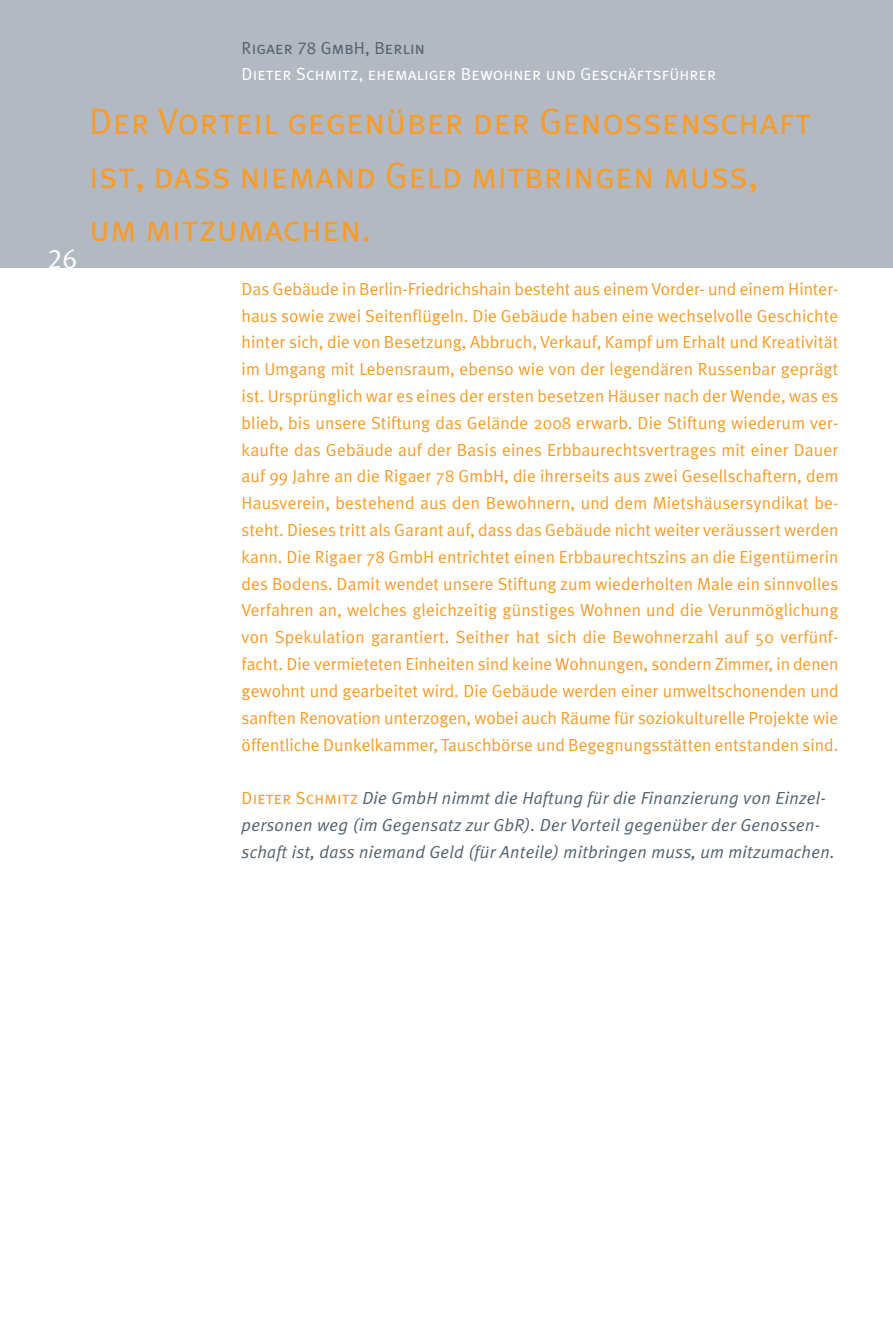
<style>
.page{position:relative;width:893px;height:1340px;background:#fff}
.page>*{position:absolute;margin:0;border:0;box-sizing:border-box;transform-origin:0 0}
.t1{font:36.75px/53.6px "Meta Plus Normal Caps";letter-spacing:.005em;color:#f89c27}
.t2{font:27.12px "Meta Plus LF";color:#fff}
.t3{font:17.5px/26.8px "Meta Plus Normal";color:#f89c27;text-align:justify}
.t4{font:italic 17.5px/26.8px "Meta Plus Normal";letter-spacing:.015em;color:#52626f}
.t5{font:17.5px "Meta Plus Normal Caps";letter-spacing:.005em;color:#fff}
.t6{font:17.5px "Meta Plus Normal Caps";letter-spacing:.005em;color:#52626f}
.s1{font-family:"Meta Plus Normal Caps";font-style:normal;color:#f89c27}
</style>
<div class="page">
<div style="left:0;top:0;width:893px;height:268px;background:#b2b9c2"></div>
<h2 class="t2" style="left:48px;top:243px;width:31px">26</h2>
<p class="t6" style="left:242px;top:37px;width:185px">Rigaer 78 GmbH, Berlin</p>
<p class="t5" style="left:242px;top:64px;width:476px">Dieter Schmitz, ehemaliger Bewohner und Geschäftsführer</p>
<h1 class="t1" style="left:89px;top:94px;width:724px">Der Vorteil gegenüber der Genossenschaft ist, dass niemand Geld mitbringen muss, um mitzumachen.</h1>
<p class="t3" style="left:242px;top:275px;width:598px">Das Gebäude in Berlin-Friedrichshain besteht aus einem Vorder- und einem Hinter&shy;haus sowie zwei Seitenflügeln. Die Gebäude haben eine wechselvolle Geschichte hinter sich, die von Besetzung, Abbruch, Verkauf, Kampf um Erhalt und Kreativität im Umgang mit Lebensraum, ebenso wie von der legendären Russenbar geprägt ist. Ursprünglich war es eines der ersten besetzen Häuser nach der Wende, was es blieb, bis unsere Stiftung das Gelände 2008 erwarb. Die Stiftung wiederum ver&shy;kaufte das Gebäude auf der Basis eines Erbbaurechtsvertrages mit einer Dauer auf 99 Jahre an die Rigaer 78 GmbH, die ihrerseits aus zwei Gesellschaftern, dem Hausverein, bestehend aus den Bewohnern, und dem Mietshäusersyndikat be&shy;steht. Dieses tritt als Garant auf, dass das Gebäude nicht weiter veräussert werden kann. Die Rigaer 78 GmbH entrichtet einen Erbbaurechtszins an die Eigentümerin des Bodens. Damit wendet unsere Stiftung zum wiederholten Male ein sinnvolles Verfahren an, welches gleichzeitig günstiges Wohnen und die Verunmöglichung von Spekulation garantiert. Seither hat sich die Bewohnerzahl auf 50 verfünf&shy;facht. Die vermieteten Einheiten sind keine Wohnungen, sondern Zimmer, in denen gewohnt und gearbeitet wird. Die Gebäude werden einer umweltscho nenden und sanften Renovation unterzogen, wobei auch Räume für sozio kulturelle Projekte wie öffentliche Dunkelkammer, Tauschbörse und Begegnungsstätten entstanden sind.</p>
<p class="t4" style="left:242px;top:784px;width:595px"><span class="s1">Dieter Schmitz</span> Die GmbH nimmt die Haftung für die Finanzierung von Einzel&shy;personen weg (im Gegensatz zur GbR). Der Vorteil gegenüber der Genossen&shy;schaft ist, dass niemand Geld (für Anteile) mitbringen muss, um mitzumachen.</p>
</div>
